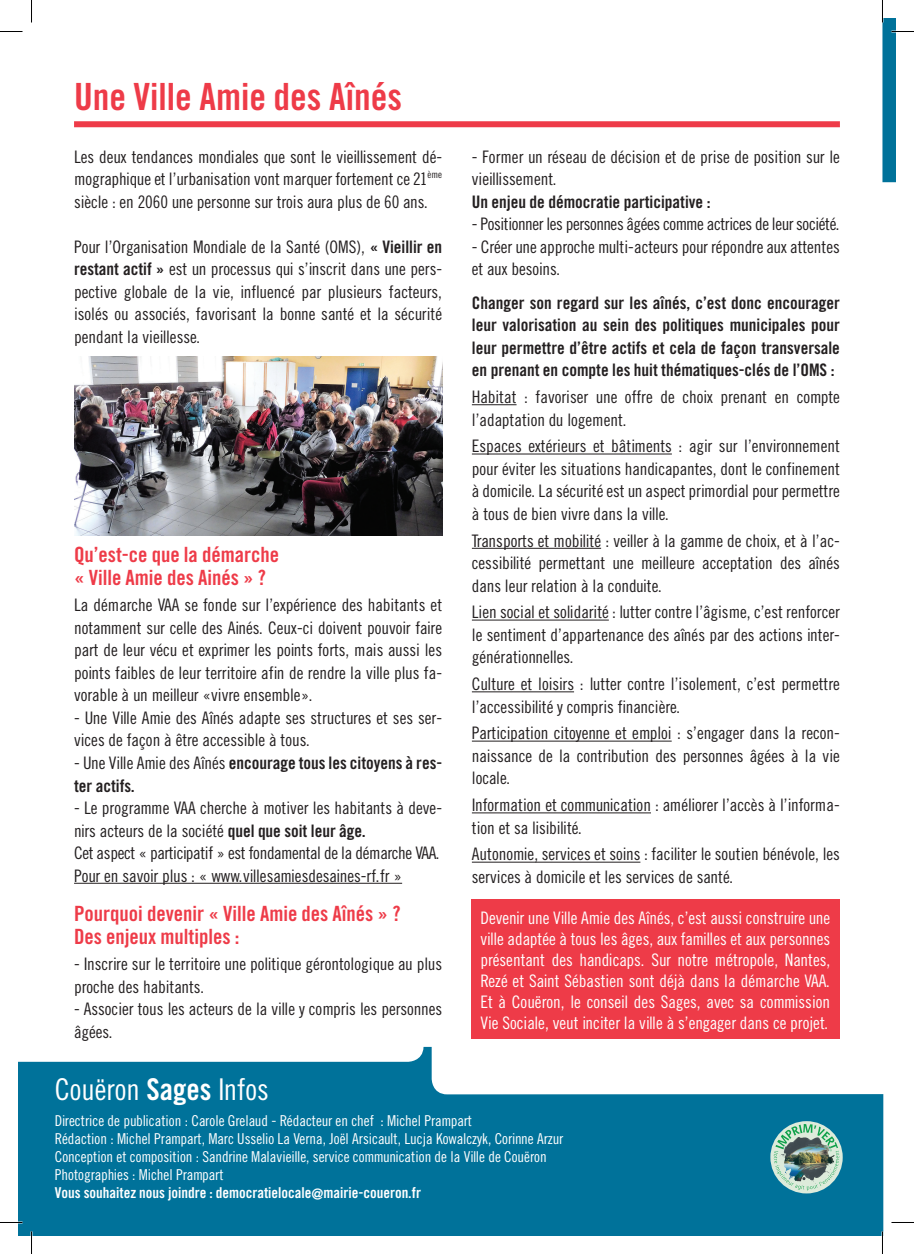
<style>
.page{position:relative;width:914px;height:1254px;background:#fff}
.page>*{position:absolute;margin:0;border:0;box-sizing:border-box;transform-origin:0 0}
.titre{font:700 37.5px "Traditionell Sans";color:#ee3b48}
.t1{font:30px "Traditionell Sans";color:#fff}
.Sous_titre{font:700 21px/22.5px "Traditionell Sans";color:#ee3b48}
.Texte_courant{font:17.25px/22.5px "Traditionell Sans";color:#231f20}
.TXT_COURANT_ESPACE_P{font:17.25px/22.5px "Traditionell Sans";color:#231f20}
.Texte_courant-2{font:17.25px/21px "Traditionell Sans";color:#fff;text-align:justify}
.TXT_COURANT_ESPACE_P-2{font:700 17.25px/22.5px "Traditionell Sans";color:#231f20;text-align:justify}
.Texte_courant-3{font:17.25px "Traditionell Sans";letter-spacing:-.02em;color:#231f20}
.Texte_courant-4{font:700 17.25px/22.5px "Traditionell Sans";color:#231f20}
.t2{font:15px/18px "Traditionell Sans";color:#fff}
.t3{font:700 15px "Traditionell Sans";color:#fff}
.s1{font-weight:700}
.s2{font-weight:400}
</style>
<div class="page">
<div style="left:472px;top:899px;width:367px;height:139px;background:#ee3b48"></div>
<svg style="left:19px;top:1047px;width:864px;height:188px;fill:#00729a"></svg>
<div style="left:770px;top:1121px;width:72px;height:72px;background:#ddebdb;border-radius:50%"></div>
<img style="left:773px;top:1124px;width:66px;height:66px">
<img style="left:783px;top:1137px;width:15px;height:42px">
<div style="left:74px;top:121px;width:765px;height:6px;background:#ee3b48"></div>
<hr style="left:74px;top:883px;width:328px;height:1px;background:#231f20">
<img style="left:74px;top:357px;width:368px;height:178px">
<hr style="left:472px;top:404px;width:44px;height:1px;background:#231f20">
<hr style="left:472px;top:453px;width:199px;height:1px;background:#231f20">
<hr style="left:472px;top:548px;width:129px;height:1px;background:#231f20">
<hr style="left:472px;top:619px;width:136px;height:1px;background:#231f20">
<hr style="left:472px;top:691px;width:102px;height:1px;background:#231f20">
<hr style="left:472px;top:740px;width:199px;height:1px;background:#231f20">
<hr style="left:472px;top:812px;width:179px;height:1px;background:#231f20">
<hr style="left:472px;top:861px;width:168px;height:1px;background:#231f20">
<hr style="left:0;top:1221px;width:22px;height:2px;background:#fff">
<hr style="left:881px;top:1231px;width:2px;height:23px;background:#fff">
<svg style="left:0;top:31px;width:22px;height:1px"></svg>
<svg style="left:0;top:1222px;width:22px;height:1px"></svg>
<svg style="left:891px;top:1222px;width:22px;height:1px"></svg>
<svg style="left:31px;top:0;width:1px;height:23px"></svg>
<svg style="left:31px;top:1231px;width:1px;height:23px"></svg>
<svg style="left:882px;top:0;width:31px;height:183px"></svg>
<svg style="left:882px;top:1231px;width:1px;height:23px"></svg>
<p class="titre" style="left:74px;top:74px;width:329px">Une Ville Amie des Aînés</p>
<p class="Texte_courant" style="left:74px;top:145px;width:369px;text-align:justify">Les deux tendances mondiales que sont le vieillissement dé&shy;mographique et l’urbanisation vont marquer fortement ce 21<sup>ème </sup>siècle : en 2060 une personne sur trois aura plus de 60 ans.</p>
<p class="Texte_courant" style="left:74px;top:235px;width:369px;text-align:justify">Pour l’Organisation Mondiale de la Santé (OMS), <span class="s1">« Vieillir en restant actif »</span> est un processus qui s’inscrit dans une pers&shy;pective globale de la vie, influencé par plusieurs facteurs, isolés ou associés, favorisant la bonne santé et la sécurité pendant la vieillesse.</p>
<p class="Sous_titre" style="left:74px;top:543px;width:206px">Qu’est-ce que la démarche « Ville Amie des Ainés » ?</p>
<p class="Texte_courant" style="left:74px;top:594px;width:369px;text-align:justify">La démarche VAA se fonde sur l’expérience des habitants et notamment sur celle des Ainés. Ceux-ci doivent pouvoir faire part de leur vécu et exprimer les points forts, mais aussi les points faibles de leur territoire afin de rendre la ville plus fa&shy;vorable à un meilleur «vivre ensemble».</p>
<p class="Texte_courant" style="left:74px;top:706px;width:369px">- Une Ville Amie des Aînés adapte ses structures et ses ser&shy;vices de façon à être accessible à tous.</p>
<p class="Texte_courant-4" style="left:74px;top:751px;width:369px"><span class="s2">- Une Ville Amie des Aînés</span> encourage tous les citoyens à res&shy;ter actifs.</p>
<p class="Texte_courant" style="left:74px;top:796px;width:369px">- Le programme VAA cherche à motiver les habitants à deve&shy;nirs acteurs de la société <span class="s1">quel que soit leur âge.</span></p>
<p class="Texte_courant-3" style="left:74px;top:842px;width:367px">Cet aspect « participatif » est fondamental de la démarche VAA.</p>
<p class="Texte_courant" style="left:74px;top:864px;width:329px">Pour en savoir plus : « www.villesamiesdesaines-rf.fr »</p>
<p class="Sous_titre" style="left:74px;top:902px;width:328px">Pourquoi devenir « Ville Amie des Aînés » ?<br>Des enjeux multiples :</p>
<p class="Texte_courant" style="left:74px;top:953px;width:369px">- Inscrire sur le territoire une politique gérontologique au plus proche des habitants.</p>
<p class="Texte_courant" style="left:74px;top:998px;width:369px">- Associer tous les acteurs de la ville y compris les personnes âgées.</p>
<p class="Texte_courant" style="left:472px;top:145px;width:369px">- Former un réseau de décision et de prise de position sur le vieillissement.</p>
<p class="Texte_courant-4" style="left:472px;top:190px;width:240px">Un enjeu de démocratie participative :</p>
<p class="Texte_courant-3" style="left:472px;top:214px;width:369px">- Positionner les personnes âgées comme actrices de leur société.</p>
<p class="Texte_courant" style="left:472px;top:235px;width:369px">- Créer une approche multi-acteurs pour répondre aux attentes et aux besoins.</p>
<p class="TXT_COURANT_ESPACE_P-2" style="left:472px;top:291px;width:369px">Changer son regard sur les aînés, c’est donc encourager leur valorisation au sein des politiques municipales pour leur permettre d’être actifs et cela de façon transversale en prenant en compte les huit thématiques-clés de l’OMS :</p>
<p class="TXT_COURANT_ESPACE_P" style="left:472px;top:385px;width:369px">Habitat : favoriser une offre de choix prenant en compte l’adaptation du logement.</p>
<p class="TXT_COURANT_ESPACE_P" style="left:472px;top:435px;width:369px;text-align:justify">Espaces extérieurs et bâtiments : agir sur l’environnement pour éviter les situations handicapantes, dont le confinement à domicile. La sécurité est un aspect primordial pour permettre à tous de bien vivre dans la ville.</p>
<p class="TXT_COURANT_ESPACE_P" style="left:472px;top:529px;width:369px;text-align:justify">Transports et mobilité : veiller à la gamme de choix, et à l’ac&shy;cessibilité permettant une meilleure acceptation des aînés dans leur relation à la conduite.</p>
<p class="TXT_COURANT_ESPACE_P" style="left:472px;top:601px;width:369px;text-align:justify">Lien social et solidarité : lutter contre l’âgisme, c’est renforcer le sentiment d’appartenance des aînés par des actions inter&shy;générationnelles.</p>
<p class="TXT_COURANT_ESPACE_P" style="left:472px;top:672px;width:369px">Culture et loisirs : lutter contre l’isolement, c’est permettre l’accessibilité y compris financière.</p>
<p class="TXT_COURANT_ESPACE_P" style="left:472px;top:722px;width:369px;text-align:justify">Participation citoyenne et emploi : s’engager dans la recon&shy;naissance de la contribution des personnes âgées à la vie locale.</p>
<p class="TXT_COURANT_ESPACE_P" style="left:472px;top:793px;width:369px">Information et communication : améliorer l’accès à l’informa&shy;tion et sa lisibilité.</p>
<p class="TXT_COURANT_ESPACE_P" style="left:472px;top:843px;width:369px">Autonomie, services et soins : faciliter le soutien bénévole, les services à domicile et les services de santé.</p>
<p class="Texte_courant-2" style="left:480px;top:907px;width:351px">Devenir une Ville Amie des Aînés, c’est aussi construire une ville adaptée à tous les âges, aux familles et aux personnes présentant des handicaps. Sur notre métropole, Nantes, Rezé et Saint Sébastien sont déjà dans la démarche VAA.<br>Et à Couëron, le conseil des Sages, avec sa commission Vie Sociale, veut inciter la ville à s’engager dans ce projet.</p>
<p class="t1" style="left:55px;top:1071px;width:215px">Couëron <span class="s1">Sages</span> Infos</p>
<p class="t2" style="left:55px;top:1111px;width:510px">Directrice de publication : Carole Grelaud - Rédacteur en chef : Michel Prampart<br>Rédaction : Michel Prampart, Marc Usselio La Verna, Joël Arsicault, Lucja Kowalczyk, Corinne Arzur Conception et composition : Sandrine Malavieille, service communication de la Ville de Couëron Photographies : Michel Prampart</p>
<p class="t3" style="left:55px;top:1183px;width:367px">Vous souhaitez nous joindre : democratielocale@mairie-coueron.fr</p>
</div>
